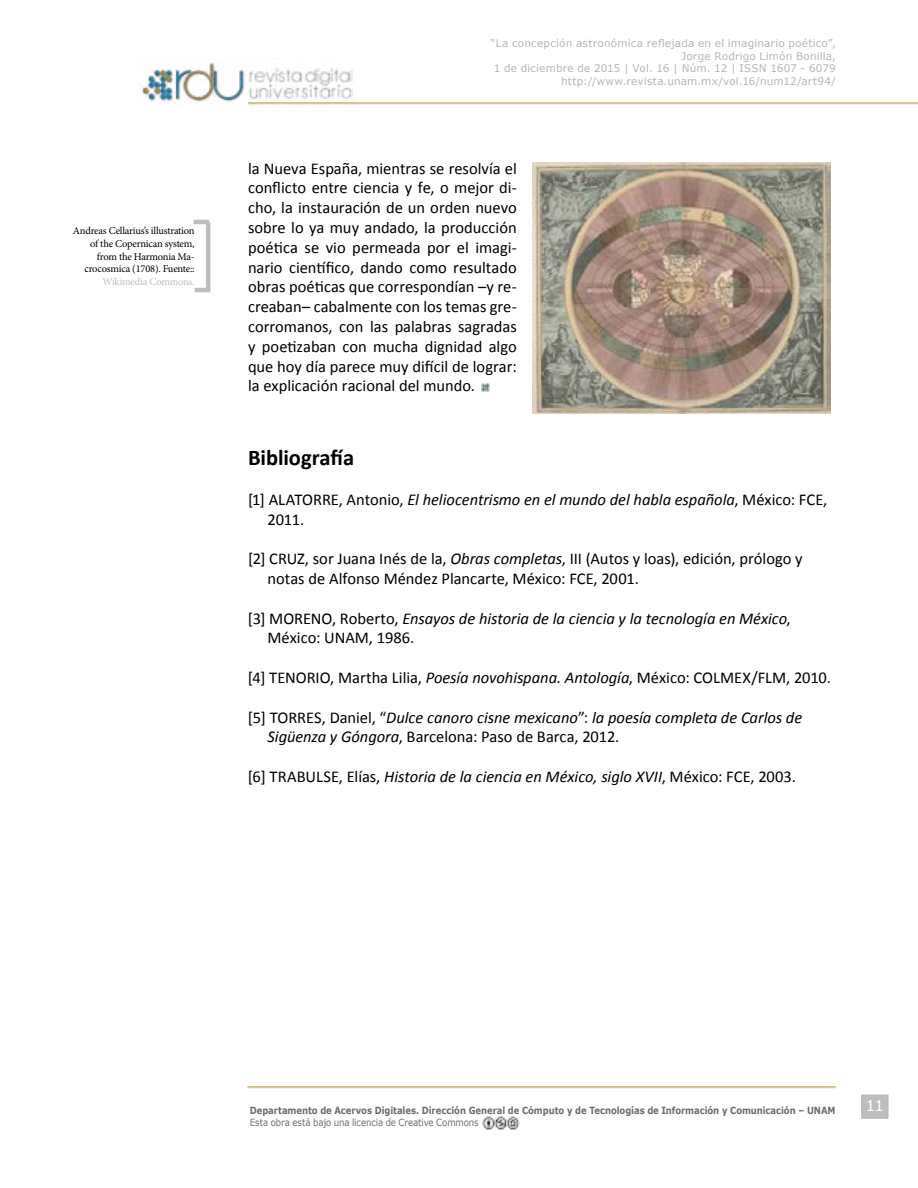
<style>
.page{position:relative;width:918px;height:1188px;background:#fff}
.page>*{position:absolute;margin:0;border:0;box-sizing:border-box;transform-origin:0 0}
.t1{font:700 22.5px "Calibri";letter-spacing:-.005em;color:#000}
.t2{font:16.5px/19.8px "Calibri";color:#000;text-align:justify}
.t3{font:italic 16.5px/19.8px "Calibri";color:#000}
.t4{font:15px "Verdana";color:#fff}
.t5{font:10.5px/12.6px "Verdana";letter-spacing:.015em;color:#b4b6b8;text-align:right}
.t6{font:10.5px/12.6px "Minion Pro";letter-spacing:-.02em;color:#000;text-align:right}
.t7{font:10.5px "Minion Pro";letter-spacing:-.02em;color:#bcbec0}
.t8{font:700 9.9px "Verdana";letter-spacing:-.01em;color:#6d6e71;scale:.86 1}
.t9{font:9.9px "Verdana";letter-spacing:-.01em;color:#6d6e71;scale:.87 1}
.s1{font-style:normal}
.s2{font-style:italic}
</style>
<div class="page">
<div style="left:861px;top:1095px;width:27px;height:24px;background:#bcbec0"></div>
<hr style="left:248px;top:103px;width:670px;height:1px;background:#ba9a32">
<hr style="left:246px;top:1087px;width:591px;height:1px;background:#000;opacity:.44">
<hr style="left:248px;top:1087px;width:588px;height:1px;background:#ba9a32">
<img style="left:482px;top:1116px;width:38px;height:14px">
<img style="left:139px;top:62px;width:217px;height:43px">
<hr style="left:206px;top:222px;width:4px;height:67px;background:#bcbec0">
<hr style="left:195px;top:288px;width:15px;height:4px;background:#bcbec0">
<hr style="left:194px;top:220px;width:15px;height:4px;background:#bcbec0">
<img style="left:533px;top:162px;width:298px;height:251px">
<svg style="left:481px;top:383px;width:9px;height:9px"></svg>
<p class="t6" style="left:73px;top:225px;width:123px">Andreas Cellarius’s illustration of the Copernican system, from the Harmonia Ma&shy;crocosmica (1708). Fuente::</p>
<p class="t7" style="left:102px;top:274px;width:94px">Wikimedia Commons.</p>
<p class="t5" style="left:491px;top:37px;width:347px">“La concepción astronómica reflejada en el imaginario poético”, Jorge Rodrigo Limón Bonilla,<br>1 de diciembre de 2015 | Vol. 16 | Núm. 12 | ISSN 1607 - 6079 http://www.revista.unam.mx/vol.16/num12/art94/</p>
<p class="t2" style="left:248px;top:158px;width:270px">la Nueva España, mientras se resolvía el conflicto entre ciencia y fe, o mejor di&shy;cho, la instauración de un orden nuevo sobre lo ya muy andado, la producción poética se vio permeada por el imagi&shy;nario científico, dando como resultado obras poéticas que correspondían –y re&shy;creaban– cabalmente con los temas gre&shy;corromanos, con las palabras sagradas y poetizaban con mucha dignidad algo que hoy día parece muy difícil de lograr: la explicación racional del mundo.</p>
<h1 class="t1" style="left:248px;top:443px;width:108px">Bibliografía</h1>
<p class="t3" style="left:268px;top:489px;width:561px;text-indent:-20px"><span class="s1">[1] ALATORRE, Antonio,</span> El heliocentrismo en el mundo del habla española<span class="s1">, México: FCE,<br>2011.</span></p>
<p class="t2" style="left:267px;top:549px;width:537px;text-indent:-19px">[2] CRUZ, sor Juana Inés de la, <span class="s2">Obras completas</span>, III (Autos y loas), edición, prólogo y notas de Alfonso Méndez Plancarte, México: FCE, 2001.</p>
<p class="t3" style="left:267px;top:608px;width:525px;text-indent:-20px"><span class="s1">[3] MORENO, Roberto,</span> Ensayos de historia de la ciencia y la tecnología en México<span class="s1">,<br>México: UNAM, 1986.</span></p>
<p class="t2" style="left:248px;top:668px;width:584px">[4] TENORIO, Martha Lilia, <span class="s2">Poesía novohispana. Antología</span>, México: COLMEX/FLM, 2010.</p>
<p class="t3" style="left:267px;top:707px;width:536px;text-indent:-20px"><span class="s1">[5] TORRES, Daniel, “</span>Dulce canoro cisne mexicano<span class="s1">”:</span> la poesía completa de Carlos de<br>Sigüenza y Góngora<span class="s1">, Barcelona: Paso de Barca, 2012.</span></p>
<p class="t3" style="left:248px;top:766px;width:550px"><span class="s1">[6] TRABULSE, Elías,</span> Historia de la ciencia en México, siglo XVII<span class="s1">, México: FCE, 2003.</span></p>
<p class="t8" style="left:250px;top:1103px;width:683px">Departamento de Acervos Digitales. Dirección General de Cómputo y de Tecnologías de Información y Comunicación – UNAM</p>
<p class="t9" style="left:250px;top:1115px;width:265px">Esta obra está bajo una licencia de Creative Commons</p>
<p class="t4" style="left:866px;top:1096px;width:20px">11</p>
</div>
